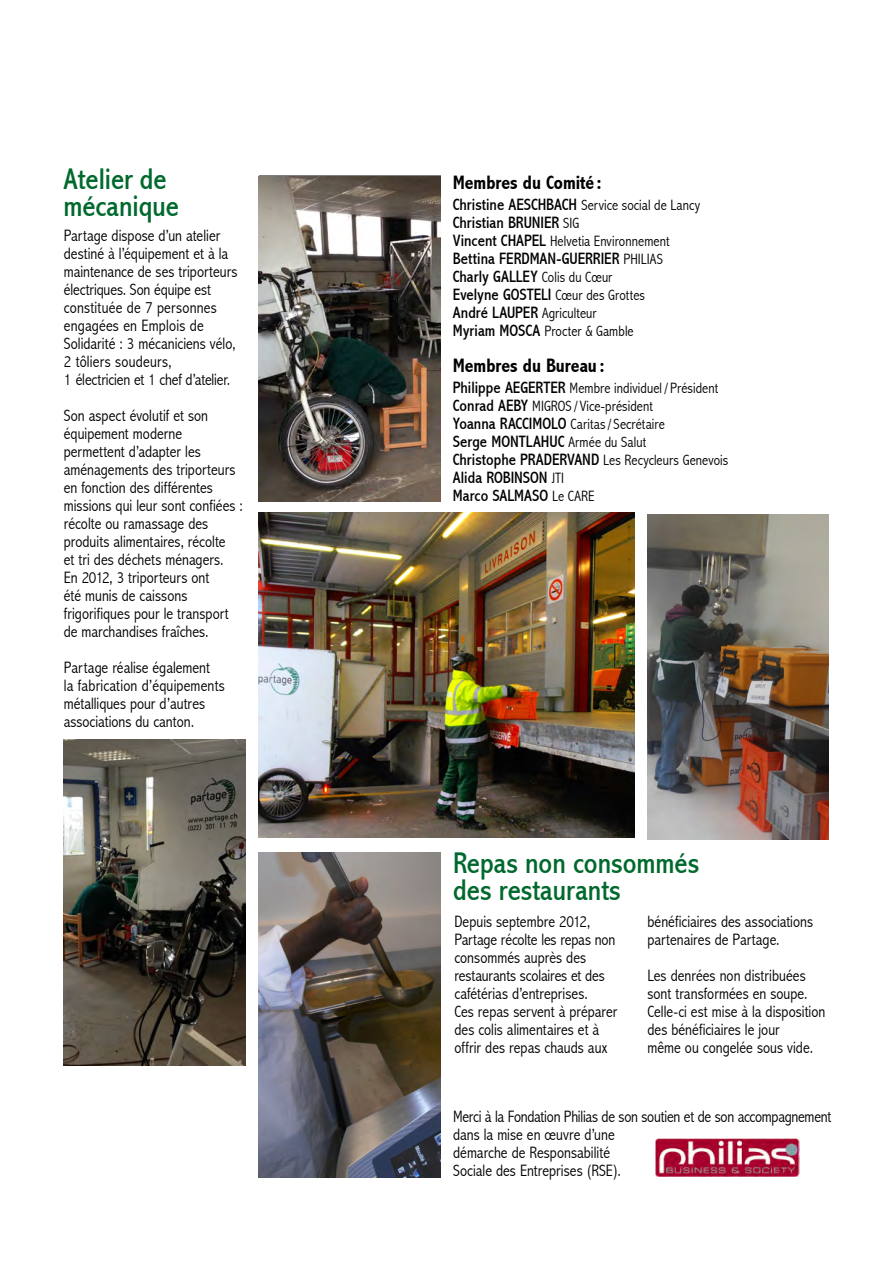
<style>
.page{position:relative;width:893px;height:1263px;background:#fff}
.page>*{position:absolute;margin:0;border:0;box-sizing:border-box;transform-origin:0 0}
.t1{font:condensed 30px/27px "Abadi";color:#00692d}
.t2{font:700 condensed 19.5px "Abadi";color:#000}
.t3{font:300 condensed 16.5px/18px "Abadi";letter-spacing:.005em;color:#000}
.t4{font:condensed 16.5px/18px "Abadi";color:#000}
.t5{font:300 condensed 15px/18px "Abadi";letter-spacing:.005em;color:#000}
.s1{font-weight:400;font-size:16.5px}
.s2{font-weight:300;font-size:15px}
</style>
<div class="page">
<img style="left:64px;top:740px;width:181px;height:325px">
<img style="left:647px;top:514px;width:182px;height:325px">
<img style="left:259px;top:852px;width:182px;height:326px">
<img style="left:259px;top:176px;width:182px;height:326px">
<img style="left:259px;top:513px;width:376px;height:325px">
<img style="left:656px;top:1138px;width:143px;height:38px">
<h1 class="t1" style="left:63px;top:166px;width:117px">Atelier de mécanique</h1>
<p class="t3" style="left:64px;top:227px;width:175px">Partage dispose d’un atelier destiné à l’équipement et à la maintenance de ses triporteurs électriques. Son équipe est constituée de 7 personnes engagées en Emplois de<br>Solidarité : 3 mécaniciens vélo,<br>2 tôliers soudeurs,<br>1 électricien et 1 chef d’atelier.</p>
<p class="t3" style="left:64px;top:407px;width:181px">Son aspect évolutif et son équipement moderne permettent d’adapter les aménagements des triporteurs en fonction des différentes missions qui leur sont confiées : récolte ou ramassage des produits alimentaires, récolte<br>et tri des déchets ménagers.<br>En 2012, 3 triporteurs ont<br>été munis de caissons frigorifiques pour le transport de marchandises fraîches.</p>
<p class="t3" style="left:64px;top:659px;width:163px">Partage réalise également<br>la fabrication d’équipements métalliques pour d’autres associations du canton.</p>
<p class="t2" style="left:453px;top:171px;width:150px">Membres du Comité :</p>
<p class="t5" style="left:453px;top:196px;width:249px"><span class="s1">Christine AESCHBACH</span> Service social de Lancy</p>
<p class="t4" style="left:453px;top:213px;width:128px">Christian BRUNIER <span class="s2">SIG</span></p>
<p class="t5" style="left:453px;top:232px;width:218px"><span class="s1">Vincent CHAPEL</span> Helvetia Environnement</p>
<p class="t4" style="left:453px;top:249px;width:212px">Bettina FERDMAN-GUERRIER <span class="s2">PHILIAS<br></span>Charly GALLEY <span class="s2">Colis du Cœur<br></span>Evelyne GOSTELI <span class="s2">Cœur des Grottes<br></span>André LAUPER <span class="s2">Agriculteur</span></p>
<p class="t5" style="left:453px;top:322px;width:182px"><span class="s1">Myriam MOSCA</span> Procter &amp; Gamble</p>
<p class="t2" style="left:453px;top:354px;width:153px">Membres du Bureau :</p>
<p class="t5" style="left:453px;top:379px;width:267px"><span class="s1">Philippe AEGERTER</span> Membre individuel/ Président<br><span class="s1">Conrad AEBY</span> MIGROS / Vice-président<br><span class="s1">Yoanna RACCIMOLO</span> Caritas/ Secrétaire</p>
<p class="t4" style="left:453px;top:432px;width:195px">Serge MONTLAHUC <span class="s2">Armée du Salut</span></p>
<p class="t5" style="left:453px;top:451px;width:277px"><span class="s1">Christophe PRADERVAND</span> Les Recycleurs Genevois</p>
<p class="t4" style="left:453px;top:468px;width:143px">Alida ROBINSON <span class="s2">JTI<br></span>Marco SALMASO <span class="s2">Le CARE</span></p>
<h1 class="t1" style="left:453px;top:850px;width:248px">Repas non consommés des restaurants</h1>
<p class="t3" style="left:454px;top:913px;width:165px">Depuis septembre 2012,<br>Partage récolte les repas non consommés auprès des restaurants scolaires et des cafétérias d’entreprises.<br>Ces repas servent à préparer des colis alimentaires et à offrir des repas chauds aux</p>
<p class="t3" style="left:647px;top:913px;width:167px">bénéficiaires des associations partenaires de Partage.</p>
<p class="t3" style="left:647px;top:967px;width:179px">Les denrées non distribuées sont transformées en soupe.<br>Celle-ci est mise à la disposition des bénéficiaires le jour<br>même ou congelée sous vide.</p>
<p class="t3" style="left:453px;top:1108px;width:380px">Merci à la Fondation Philias de son soutien et de son accompagnement dans la mise en œuvre d’une<br>démarche de Responsabilité<br>Sociale des Entreprises (RSE).</p>
</div>
